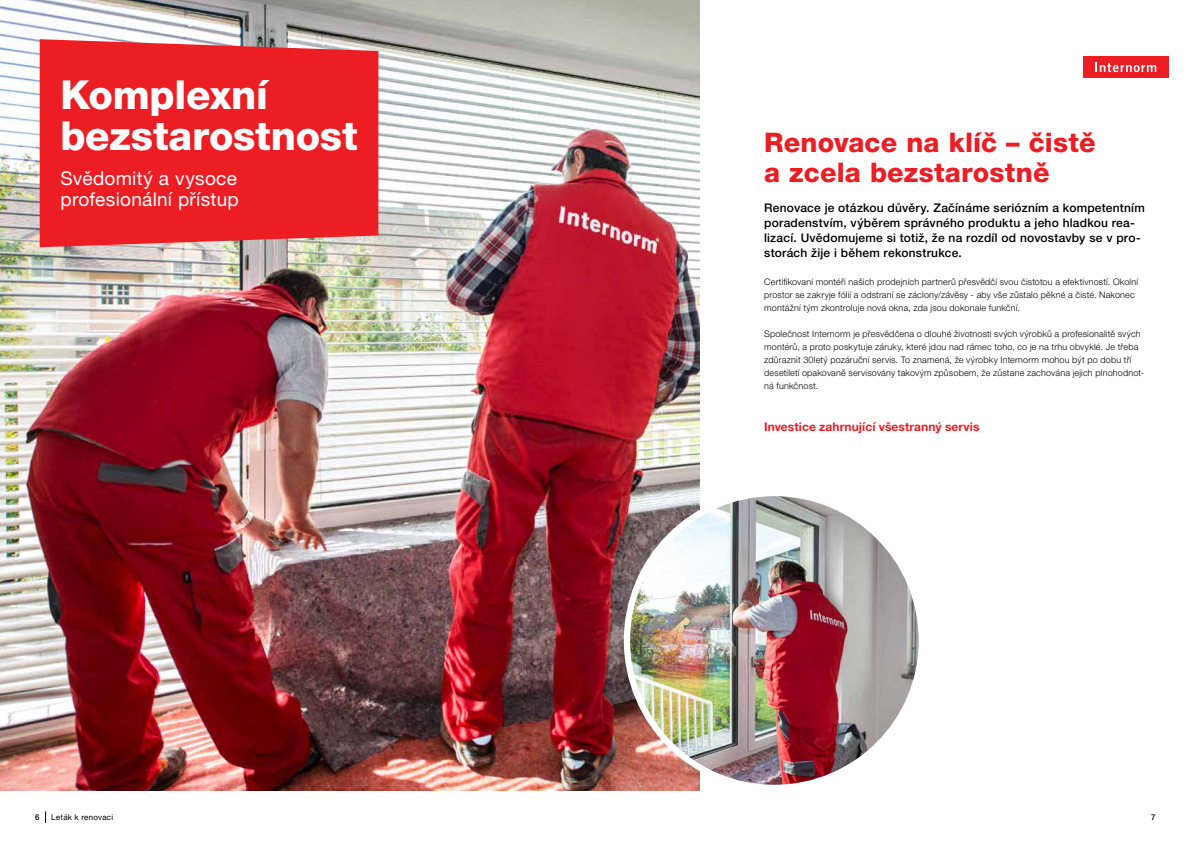
<style>
.page{position:relative;width:1191px;height:842px;background:#fff}
.page>*{position:absolute;margin:0;border:0;box-sizing:border-box;transform-origin:0 0}
.t1{font:800 40px/41px "Helvetica Neue LT Pro";letter-spacing:-.005em;color:#fff}
.t2{font:800 27px/30px "Helvetica Neue LT Pro";letter-spacing:.005em;color:#ed1d24}
.t3{font:19px/20.9px "Helvetica Neue LT Pro";letter-spacing:.015em;color:#fff}
.t4{font:500 12px/15px "Helvetica Neue LT Pro";letter-spacing:.02em;color:#000}
.t5{font:700 12px "Helvetica Neue LT Pro";letter-spacing:.005em;color:#ed1d24}
.t6{font:300 9px/13px "Helvetica Neue LT Pro";letter-spacing:.02em;color:#000}
.t7{font:8px "Helvetica Neue LT Pro";letter-spacing:.035em;color:#000}
.t8{font:500 8px "Helvetica Neue LT Pro";color:#000}
</style>
<div class="page">
<div style="left:1083px;top:57px;width:85px;height:21px;background:#ed1d24"></div>
<svg style="left:1095px;top:63px;width:61px;height:9px"></svg>
<img style="left:0;top:0;width:700px;height:791px">
<div style="left:40px;top:39px;width:338px;height:208px;background:#ed1d24"></div>
<img style="left:627px;top:493px;width:294px;height:295px;border-radius:147px">
<svg style="left:45px;top:811px;width:1px;height:12px"></svg>
<h1 class="t1" style="left:60px;top:75px;width:299px">Komplexní bezstarostnost</h1>
<h3 class="t3" style="left:60px;top:167px;width:180px">Svědomitý a vysoce profesionální přístup</h3>
<h2 class="t2" style="left:764px;top:128px;width:333px">Renovace na klíč – čistě a zcela bezstarostně</h2>
<h3 class="t4" style="left:764px;top:200px;width:382px">Renovace je otázkou důvěry. Začínáme seriózním a kompetentním poradenstvím, výběrem správného produktu a jeho hladkou rea&shy;lizací. Uvědomujeme si totiž, že na rozdíl od novostavby se v pro&shy;storách žije i během rekonstrukce.</h3>
<p class="t6" style="left:764px;top:275px;width:375px">Certifikovaní montéři našich prodejních partnerů přesvědčí svou čistotou a efektivností. Okolní prostor se zakryje fólií a odstraní se záclony/závěsy - aby vše zůstalo pěkné a čisté. Nakonec montážní tým zkontroluje nová okna, zda jsou dokonale funkční.</p>
<p class="t6" style="left:764px;top:327px;width:381px">Společnost Internorm je přesvědčena o dlouhé životnosti svých výrobků a profesionalitě svých montérů, a proto poskytuje záruky, které jdou nad rámec toho, co je na trhu obvyklé. Je třeba zdůraznit 30letý pozáruční servis. To znamená, že výrobky Internorm mohou být po dobu tří desetiletí opakovaně servisovány takovým způsobem, že zůstane zachována jejich plnohodnot&shy;ná funkčnost.</p>
<h3 class="t5" style="left:764px;top:419px;width:217px">Investice zahrnující všestranný servis</h3>
<p class="t8" style="left:35px;top:812px;width:6px">6</p>
<p class="t7" style="left:51px;top:812px;width:64px">Leták k renovaci</p>
<p class="t8" style="left:1151px;top:812px;width:6px">7</p>
</div>
